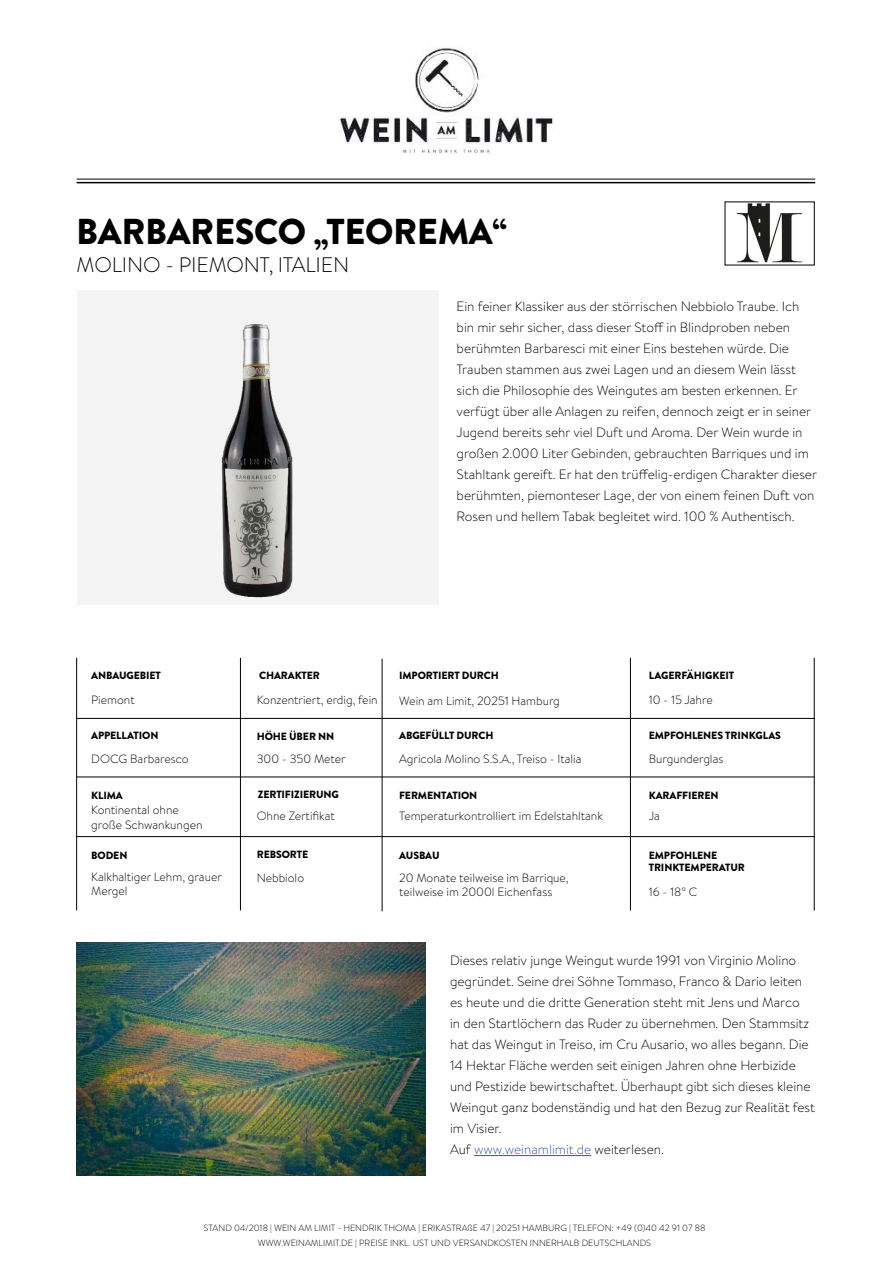
<style>
.page{position:relative;width:893px;height:1263px;background:#fff}
.page>*{position:absolute;margin:0;border:0;box-sizing:border-box;transform-origin:0 0}
.t1{font:900 36px "Brandon Grotesque";letter-spacing:-.01em;color:#000}
.t2{font:300 21px "Brandon Grotesque";letter-spacing:-.01em;color:#000}
.t3{font:300 13.5px/21px "Brandon Text";color:#000}
.t4{font:300 12px/14.4px "Brandon Text";color:#000}
.t5{font:900 10.5px/12.6px "Brandon Grotesque";letter-spacing:-.01em;color:#000}
.t6{font:300 9px/15px "Brandon Text";color:#000;text-align:center}
.s1{color:#30589b}
</style>
<div class="page">
<div style="left:77px;top:290px;width:362px;height:315px;background:#f5f4f4"></div>
<img style="left:221px;top:324px;width:72px;height:274px">
<hr style="left:474px;top:1155px;width:117px;height:1px;background:#30589b">
<img style="left:77px;top:943px;width:349px;height:232px">
<hr style="left:77px;top:182px;width:738px;height:1px;background:#000">
<img style="left:340px;top:48px;width:213px;height:106px">
<hr style="left:77px;top:179px;width:738px;height:1px;background:#000">
<img style="left:736px;top:204px;width:67px;height:59px">
<hr style="left:240px;top:658px;width:1px;height:252px;background:#000">
<hr style="left:76px;top:658px;width:1px;height:252px;background:#000">
<hr style="left:382px;top:659px;width:1px;height:252px;background:#000">
<hr style="left:77px;top:718px;width:737px;height:1px;background:#000">
<hr style="left:77px;top:777px;width:737px;height:1px;background:#000">
<hr style="left:77px;top:836px;width:737px;height:1px;background:#000">
<hr style="left:630px;top:658px;width:1px;height:252px;background:#000">
<hr style="left:814px;top:658px;width:1px;height:252px;background:#000">
<h1 class="t1" style="left:76px;top:206px;width:432px">BARBARESCO „TEOREMA“</h1>
<h2 class="t2" style="left:77px;top:250px;width:274px">MOLINO - PIEMONT, ITALIEN</h2>
<p class="t5" style="left:91px;top:669px;width:71px">ANBAUGEBIET</p>
<p class="t3" style="left:457px;top:295px;width:362px">Ein feiner Klassiker aus der störrischen Nebbiolo Traube. Ich bin mir sehr sicher, dass dieser Stoff in Blindproben neben berühmten Barbaresci mit einer Eins bestehen würde. Die Trauben stammen aus zwei Lagen und an diesem Wein lässt sich die Philosophie des Weingutes am besten erkennen. Er verfügt über alle Anlagen zu reifen, dennoch zeigt er in seiner Jugend bereits sehr viel Duft und Aroma. Der Wein wurde in großen 2.000 Liter Gebinden, gebrauchten Barriques und im Stahltank gereift. Er hat den trüffelig-erdigen Charakter dieser berühmten, piemonteser Lage, der von einem feinen Duft von Rosen und hellem Tabak begleitet wird. 100 % Authentisch.</p>
<p class="t5" style="left:259px;top:669px;width:62px">CHARAKTER</p>
<p class="t5" style="left:649px;top:669px;width:87px">LAGERFÄHIGKEIT</p>
<p class="t5" style="left:399px;top:669px;width:101px">IMPORTIERT DURCH</p>
<p class="t4" style="left:91px;top:693px;width:45px">Piemont</p>
<p class="t4" style="left:257px;top:693px;width:122px">Konzentriert, erdig, fein</p>
<p class="t4" style="left:649px;top:693px;width:65px">10 - 15 Jahre</p>
<p class="t4" style="left:399px;top:693px;width:162px">Wein am Limit, 20251 Hamburg</p>
<p class="t5" style="left:91px;top:730px;width:69px">APPELLATION</p>
<p class="t5" style="left:257px;top:730px;width:79px">HÖHE ÜBER NN</p>
<p class="t5" style="left:399px;top:730px;width:96px">ABGEFÜLLT DURCH</p>
<p class="t5" style="left:649px;top:730px;width:134px">EMPFOHLENES TRINKGLAS</p>
<p class="t4" style="left:91px;top:751px;width:99px">DOCG Barbaresco</p>
<p class="t4" style="left:257px;top:751px;width:91px">300 - 350 Meter</p>
<p class="t4" style="left:399px;top:751px;width:184px">Agricola Molino S.S.A., Treiso - Italia</p>
<p class="t4" style="left:649px;top:751px;width:76px">Burgunderglas</p>
<p class="t5" style="left:91px;top:789px;width:33px">KLIMA</p>
<p class="t5" style="left:258px;top:788px;width:83px">ZERTIFIZIERUNG</p>
<p class="t5" style="left:399px;top:789px;width:80px">FERMENTATION</p>
<p class="t5" style="left:649px;top:789px;width:71px">KARAFFIEREN</p>
<p class="t4" style="left:91px;top:803px;width:113px">Kontinental ohne große Schwankungen</p>
<p class="t4" style="left:257px;top:808px;width:80px">Ohne Zertifikat</p>
<p class="t4" style="left:399px;top:808px;width:205px">Temperaturkontrolliert im Edelstahltank</p>
<p class="t4" style="left:649px;top:808px;width:13px">Ja</p>
<p class="t5" style="left:91px;top:849px;width:38px">BODEN</p>
<p class="t4" style="left:91px;top:869px;width:132px">Kalkhaltiger Lehm, grauer<br>Mergel</p>
<p class="t5" style="left:257px;top:848px;width:53px">REBSORTE</p>
<p class="t4" style="left:257px;top:870px;width:49px">Nebbiolo</p>
<p class="t5" style="left:399px;top:849px;width:42px">AUSBAU</p>
<p class="t4" style="left:399px;top:870px;width:171px">20 Monate teilweise im Barrique, teilweise im 2000l Eichenfass</p>
<p class="t5" style="left:649px;top:849px;width:98px">EMPFOHLENE<br>TRINKTEMPERATUR</p>
<p class="t4" style="left:649px;top:884px;width:50px">16 - 18° C</p>
<p class="t3" style="left:450px;top:949px;width:366px">Dieses relativ junge Weingut wurde 1991 von Virginio Molino gegründet. Seine drei Söhne Tommaso, Franco &amp; Dario leiten es heute und die dritte Generation steht mit Jens und Marco<br>in den Startlöchern das Ruder zu übernehmen. Den Stammsitz hat das Weingut in Treiso, im Cru Ausario, wo alles begann. Die 14 Hektar Fläche werden seit einigen Jahren ohne Herbizide und Pestizide bewirtschaftet. Überhaupt gibt sich dieses kleine Weingut ganz bodenständig und hat den Bezug zur Realität fest im Visier.<br>Auf <span class="s1">www.weinamlimit.de</span> weiterlesen.</p>
<p class="t6" style="left:203px;top:1220px;width:503px">STAND 04/2018 | WEIN AM LIMIT - HENDRIK THOMA | ERIKASTRAßE 47 | 20251 HAMBURG | TELEFON: +49 (0)40 42 91 07 88<br>WWW.WEINAMLIMIT.DE | PREISE INKL. UST UND VERSANDKOSTEN INNERHALB DEUTSCHLANDS</p>
</div>
